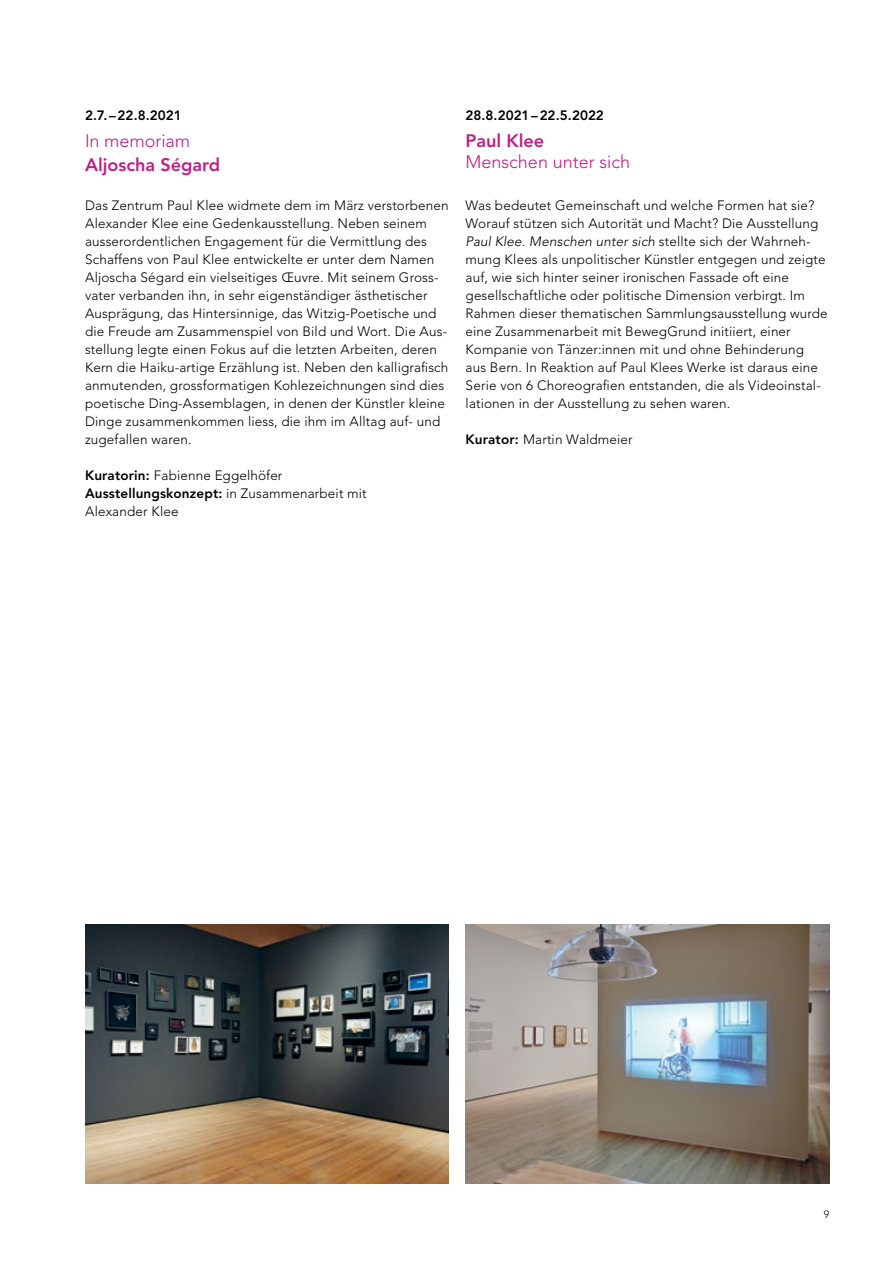
<style>
.page{position:relative;width:893px;height:1263px;background:#fff}
.page>*{position:absolute;margin:0;border:0;box-sizing:border-box;transform-origin:0 0}
.t1{font:300 18px "Avenir LT Std";color:#c01f84}
.t2{font:800 18px "Avenir LT Std";color:#c01f84}
.t3{font:300 13.5px/18px "Avenir LT Std";letter-spacing:.01em;color:#000}
.t4{font:800 13.5px "Avenir LT Std";letter-spacing:-.005em;color:#000}
.t5{font:300 10.5px "Avenir LT Std";color:#000}
.s1{font-weight:800}
.s2{font-style:italic}
</style>
<div class="page">
<img style="left:85px;top:924px;width:364px;height:259px">
<img style="left:466px;top:924px;width:363px;height:259px">
<p class="t4" style="left:85px;top:107px;width:98px">2.7.–22.8.2021</p>
<h1 class="t1" style="left:85px;top:131px;width:107px">In memoriam</h1>
<h1 class="t2" style="left:85px;top:154px;width:137px">Aljoscha Ségard</h1>
<p class="t3" style="left:85px;top:196px;width:365px">Das Zentrum Paul Klee widmete dem im März verstorbenen Alexander Klee eine Gedenkausstellung. Neben seinem ausserordentlichen Engagement für die Vermittlung des Schaffens von Paul Klee entwickelte er unter dem Namen Aljoscha Ségard ein vielseitiges Œuvre. Mit seinem Gross&shy;vater verbanden ihn, in sehr eigenständiger ästhetischer Ausprägung, das Hintersinnige, das Witzig-Poetische und die Freude am Zusammenspiel von Bild und Wort. Die Aus&shy;stellung legte einen Fokus auf die letzten Arbeiten, deren Kern die Haiku-artige Erzählung ist. Neben den kalligrafisch anmutenden, grossformatigen Kohlezeichnungen sind dies poetische Ding-Assemblagen, in denen der Künstler kleine Dinge zusammenkommen liess, die ihm im Alltag auf- und zugefallen waren.</p>
<p class="t3" style="left:85px;top:466px;width:283px"><span class="s1">Kuratorin:</span> Fabienne Eggelhöfer<br><span class="s1">Ausstellungskonzept:</span> in Zusammenarbeit mit<br>Alexander Klee</p>
<p class="t4" style="left:466px;top:107px;width:140px">28.8.2021–22.5.2022</p>
<h1 class="t2" style="left:466px;top:131px;width:80px">Paul Klee</h1>
<h1 class="t1" style="left:466px;top:152px;width:166px">Menschen unter sich</h1>
<p class="t3" style="left:466px;top:196px;width:364px">Was bedeutet Gemeinschaft und welche Formen hat sie?<br>Worauf stützen sich Autorität und Macht? Die Ausstellung <span class="s2">Paul Klee. Menschen unter sich</span> stellte sich der Wahrneh&shy;mung Klees als unpolitischer Künstler entgegen und zeigte auf, wie sich hinter seiner ironischen Fassade oft eine gesellschaftliche oder politische Dimension verbirgt. Im Rahmen dieser thematischen Sammlungsausstellung wurde eine Zusammenarbeit mit BewegGrund initiiert, einer Kompanie von Tänzer:innen mit und ohne Behinderung aus Bern. In Reaktion auf Paul Klees Werke ist daraus eine Serie von 6 Choreografien entstanden, die als Videoinstal&shy;lationen in der Ausstellung zu sehen waren.</p>
<p class="t3" style="left:466px;top:430px;width:169px"><span class="s1">Kurator:</span> Martin Waldmeier</p>
<p class="t5" style="left:824px;top:1208px;width:7px">9</p>
</div>
